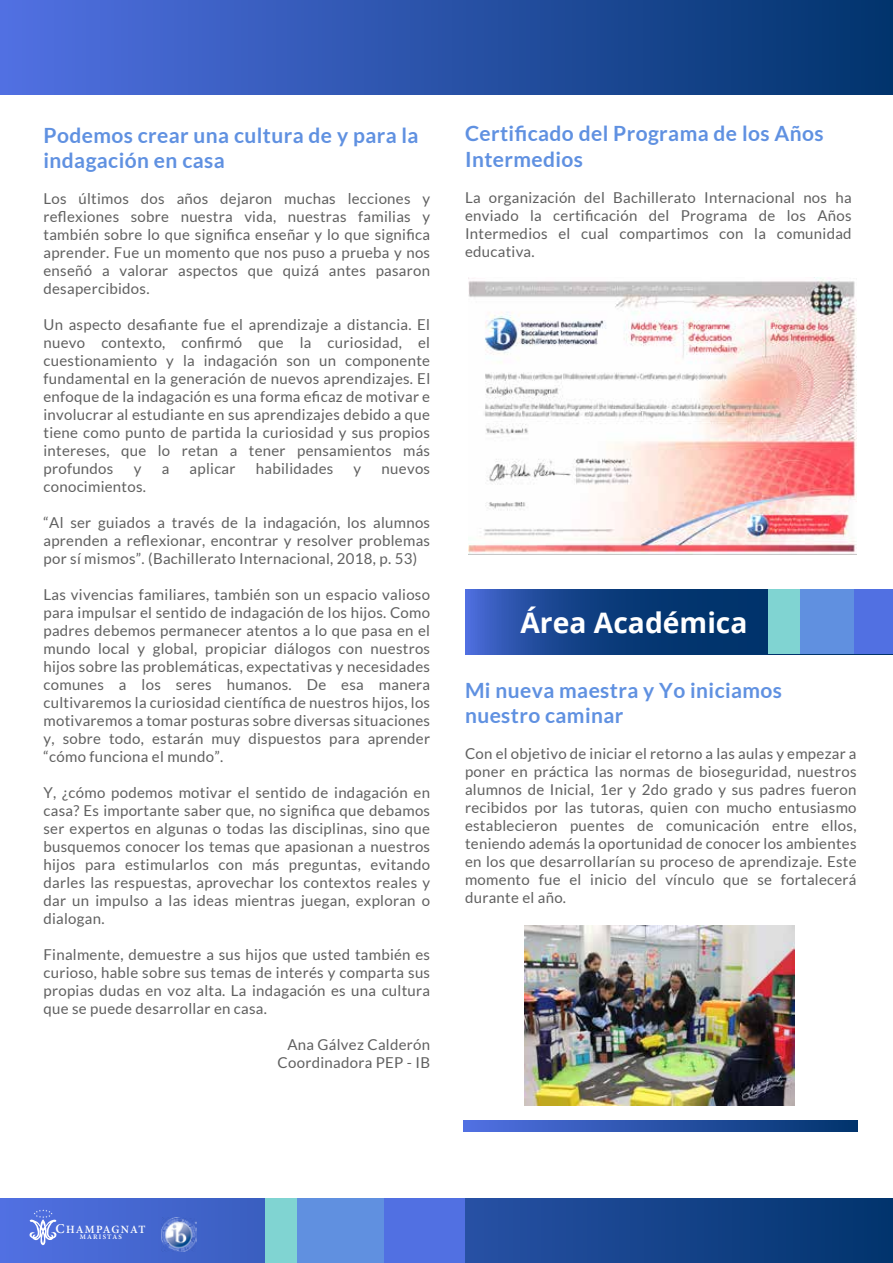
<style>
.page{position:relative;width:893px;height:1263px;background:#fff}
.page>*{position:absolute;margin:0;border:0;box-sizing:border-box;transform-origin:0 0}
.t1{font:700 28.2px "Open Sans";color:#fff}
.t2{font:700 21px/25.2px "Lato";letter-spacing:.02em;color:#6091e1}
.t3{font:15px/18px "Lato";letter-spacing:.02em;color:#606060;text-align:justify}
.t4{font:600 11.1px "Minion Pro";letter-spacing:.09em;color:#fff}
.t5{font:600 6.9px "Minion Pro";letter-spacing:.18em;color:#fff}
.s1{font-size:13.65px}
</style>
<div class="page">
<svg style="left:0;top:1198px;width:893px;height:65px;background:#254fa1"></svg>
<svg style="left:28px;top:1209px;width:30px;height:36px"></svg>
<div style="left:265px;top:1198px;width:32px;height:65px;background:#80d4d2"></div>
<div style="left:297px;top:1198px;width:87px;height:65px;background:#6090e0"></div>
<div style="left:384px;top:1198px;width:81px;height:65px;background:#5170e2"></div>
<svg style="left:464px;top:1121px;width:393px;height:10px;background:#2951a7"></svg>
<img style="left:161px;top:1217px;width:35px;height:34px">
<div style="left:0;top:0;width:893px;height:94px;background:linear-gradient(to right,#5170e2,#01346c)"></div>
<hr style="left:232px;top:0;width:76px;height:1px;background:#b75962">
<svg style="left:465px;top:589px;width:303px;height:65px;background:#134188"></svg>
<div style="left:768px;top:589px;width:32px;height:65px;background:#80d4d2"></div>
<div style="left:800px;top:589px;width:54px;height:65px;background:#6090e0"></div>
<div style="left:854px;top:589px;width:39px;height:65px;background:#5170e2"></div>
<img style="left:469px;top:277px;width:387px;height:277px">
<img style="left:524px;top:926px;width:271px;height:180px">
<h2 class="t2" style="left:44px;top:123px;width:377px">Podemos crear una cultura de y para la indagación en casa</h2>
<p class="t3" style="left:44px;top:190px;width:388px">Los últimos dos años dejaron muchas lecciones y reflexiones sobre nuestra vida, nuestras familias y también sobre lo que significa enseñar y lo que significa aprender. Fue un momento que nos puso a prueba y nos enseñó a valorar aspectos que quizá antes pasaron desapercibidos.</p>
<p class="t3" style="left:44px;top:316px;width:388px">Un aspecto desafiante fue el aprendizaje a distancia. El nuevo contexto, confirmó que la curiosidad, el cuestionamiento y la indagación son un componente fundamental en la generación de nuevos aprendizajes. El enfoque de la indagación es una forma eficaz de motivar e involucrar al estudiante en sus aprendizajes debido a que tiene como punto de partida la curiosidad y sus propios intereses, que lo retan a tener pensamientos más profundos</p>
<p class="t3" style="left:134px;top:460px;width:9px">y</p>
<p class="t3" style="left:162px;top:460px;width:9px">a</p>
<p class="t3" style="left:190px;top:460px;width:47px">aplicar</p>
<p class="t3" style="left:256px;top:460px;width:79px">habilidades</p>
<p class="t3" style="left:354px;top:460px;width:9px">y</p>
<p class="t3" style="left:382px;top:460px;width:50px">nuevos</p>
<p class="t3" style="left:44px;top:478px;width:104px">conocimientos.</p>
<p class="t3" style="left:44px;top:514px;width:388px">“Al ser guiados a través de la indagación, los alumnos aprenden a reflexionar, encontrar y resolver problemas por sí mismos”. (Bachillerato Internacional, 2018, p. 53)</p>
<p class="t3" style="left:44px;top:586px;width:388px">Las vivencias familiares, también son un espacio valioso para impulsar el sentido de indagación de los hijos. Como padres debemos permanecer atentos a lo que pasa en el mundo local y global, propiciar diálogos con nuestros hijos sobre las problemáticas, expectativas y necesidades comunes a los seres humanos. De esa manera cultivaremos la curiosidad científica de nuestros hijos, los motivaremos a tomar posturas sobre diversas situaciones y, sobre todo, estarán muy dispuestos para aprender “cómo funciona el mundo”.</p>
<p class="t3" style="left:44px;top:784px;width:388px">Y, ¿cómo podemos motivar el sentido de indagación en casa? Es importante saber que, no significa que debamos ser expertos en algunas o todas las disciplinas, sino que busquemos conocer los temas que apasionan a nuestros hijos para estimularlos con más preguntas, evitando darles las respuestas, aprovechar los contextos reales y dar un impulso a las ideas mientras juegan, exploran o dialogan.</p>
<p class="t3" style="left:44px;top:946px;width:388px">Finalmente, demuestre a sus hijos que usted también es curioso, hable sobre sus temas de interés y comparta sus propias dudas en voz alta. La indagación es una cultura que se puede desarrollar en casa.</p>
<p class="t3" style="left:278px;top:1036px;width:154px;text-align:right">Ana Gálvez Calderón<br>Coordinadora PEP - IB</p>
<h2 class="t2" style="left:465px;top:121px;width:360px">Certificado del Programa de los Años<br>Intermedios</h2>
<p class="t3" style="left:465px;top:188px;width:388px">La organización del Bachillerato Internacional nos ha enviado la certificación del Programa de los Años Intermedios el cual compartimos con la comunidad educativa.</p>
<h1 class="t1" style="left:520px;top:603px;width:229px">Área Académica</h1>
<h2 class="t2" style="left:465px;top:677px;width:319px">Mi nueva maestra y Yo iniciamos nuestro caminar</h2>
<p class="t3" style="left:465px;top:745px;width:393px">Con el objetivo de iniciar el retorno a las aulas y empezar a poner en práctica las normas de bioseguridad, nuestros alumnos de Inicial, 1er y 2do grado y sus padres fueron recibidos por las tutoras, quien con mucho entusiasmo establecieron puentes de comunicación entre ellos, teniendo además la oportunidad de conocer los ambientes en los que desarrollarían su proceso de aprendizaje. Este momento fue el inicio del vínculo que se fortalecerá durante el año.</p>
<p class="t4" style="left:55px;top:1221px;width:92px"><span class="s1">C</span>HAMPAGNAT</p>
<p class="t5" style="left:80px;top:1232px;width:44px">MARISTAS</p>
</div>
